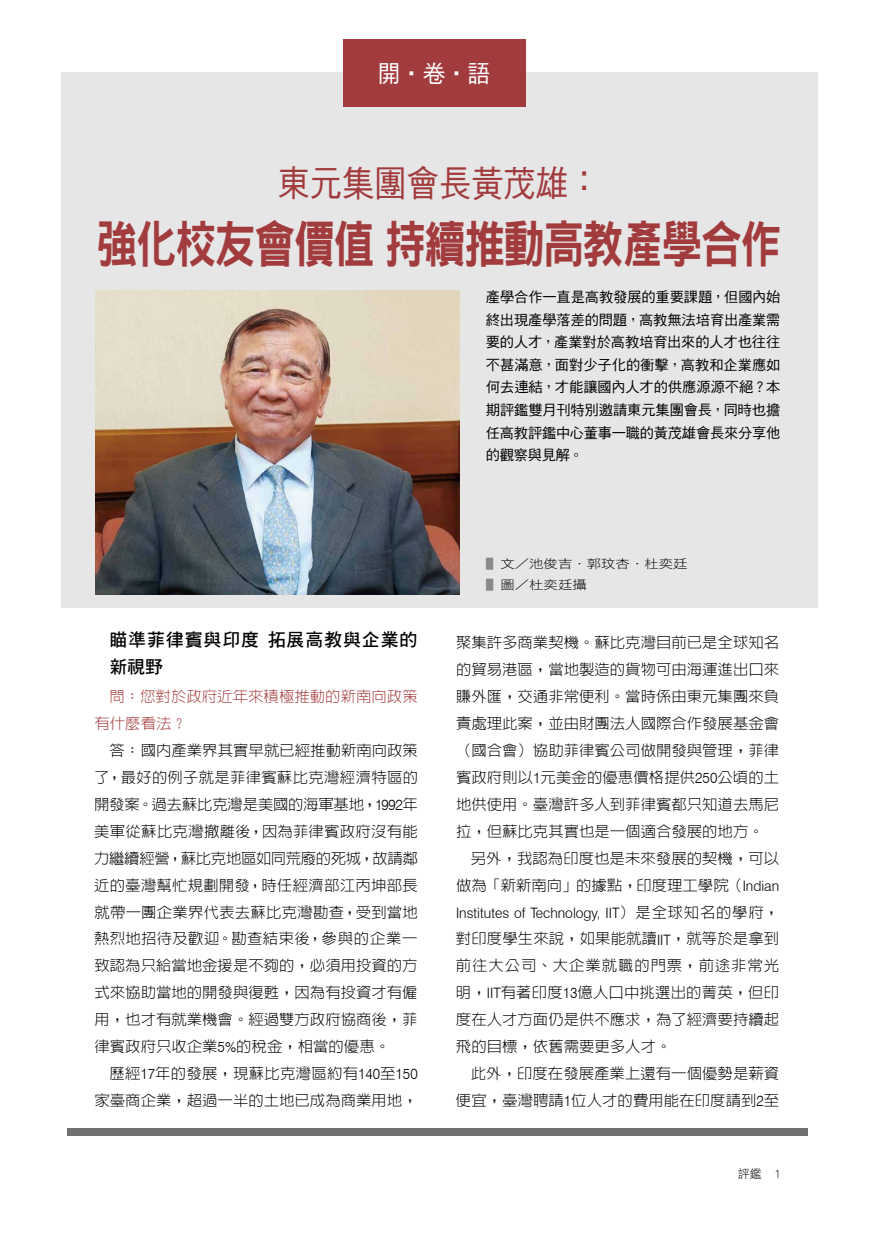
<style>
.page{position:relative;width:876px;height:1234px;background:#fff}
.page>*{position:absolute;margin:0;border:0;box-sizing:border-box;transform-origin:0 0}
.t1{font:50.85px "DF Hei Std W9";letter-spacing:-.04em;color:#a23b3d;scale:.81 1}
.t2{font:35.85px "DF Hei Std W5";color:#a23b3d;scale:.9 1}
.t3{font:24px "DF Hei Std W5";color:#fff;scale:.95 1}
.t4{font:18px/26.8px "DF Hei Std W7";letter-spacing:.045em;color:#000}
.t5{font:300 15px/26.8px "AR Hei B5 HK";color:#000;text-align:justify}
.t6{font:300 15px/26.8px "AR Hei B5 HK";color:#a23b3d}
.t7{font:300 14.4px "Swiss 721 BT";color:#000}
.t8{font:14.25px/22.5px "DF Hei Std W5";letter-spacing:-.015em;color:#000;text-align:justify}
.t9{font:12px/21px "DF Hei Std W3";color:#000;scale:1.2 1}
.t10{font:12px "DF Hei Std W3";color:#000}
.s1{font-family:"Swiss 721 BT"}
.s2{font-family:"Swiss 721 BT";font-size:14.4px}
.s3{color:#898989}
.s4{font-family:"AR Hei B5 HK";font-size:15px}
</style>
<div class="page">
<div style="left:61px;top:72px;width:756px;height:536px;background:#e6e6e6"></div>
<div style="left:68px;top:1128px;width:740px;height:7px;background:#727171"></div>
<div style="left:343px;top:39px;width:182px;height:68px;background:#a23b3d"></div>
<img style="left:96px;top:290px;width:363px;height:304px">
<h3 class="t3" style="left:378px;top:60px;width:120px">開‧卷‧語</h3>
<h2 class="t2" style="left:278px;top:164px;width:360px">東元集團會長黃茂雄：</h2>
<h1 class="t1" style="left:96px;top:216px;width:847px">強化校友會價值 持續推動高教產學合作</h1>
<p class="t8" style="left:486px;top:286px;width:296px">產學合作一直是高教發展的重要課題，但國內始終出現產學落差的問題，高教無法培育出產業需要的人才，產業對於高教培育出來的人才也往往不甚滿意，面對少子化的衝擊，高教和企業應如何去連結，才能讓國內人才的供應源源不絕？本期評鑑雙月刊特別邀請東元集團會長，同時也擔任高教評鑑中心董事一職的黃茂雄會長來分享他的觀察與見解。</p>
<p class="t4" style="left:109px;top:626px;width:310px">瞄準菲律賓與印度 拓展高教與企業的新視野</p>
<p class="t6" style="left:95px;top:683px;width:325px;text-indent:15px">問：您對於政府近年來積極推動的新南向政策有什麼看法？</p>
<p class="t5" style="left:94px;top:736px;width:325px;text-indent:15px">答：國內產業界其實早就已經推動新南向政策了，最好的例子就是菲律賓蘇比克灣經濟特區的開發案。過去蘇比克灣是美國的海軍基地，<span class="s1">1992</span>年美軍從蘇比克灣撤離後，因為菲律賓政府沒有能力繼續經營，蘇比克地區如同荒廢的死城，故請鄰近的臺灣幫忙規劃開發，時任經濟部江丙坤部長就帶一團企業界代表去蘇比克灣勘查，受到當地熱烈地招待及歡迎。勘查結束後，參與的企業一致認為只給當地金援是不夠的，必須用投資的方式來協助當地的開發與復甦，因為有投資才有僱用，也才有就業機會。經過雙方政府協商後，菲律賓政府只收企業<span class="s1">5</span><span class="s2">%</span>的稅金，相當的優惠。</p>
<p class="t5" style="left:94px;top:1059px;width:325px;text-align:right">歷經<span class="s1">17</span>年的發展，現蘇比克灣區約有<span class="s1">140</span>至<span class="s1">150</span>家臺商企業，超過一半的土地已成為商業用地，</p>
<p class="t9" style="left:486px;top:552px;width:170px"><span class="s3">▌</span>文／池俊吉．郭玟杏．杜奕廷<span class="s3">▌</span>圖／杜奕廷攝</p>
<p class="t5" style="left:456px;top:629px;width:325px">聚集許多商業契機。蘇比克灣目前已是全球知名的貿易港區，當地製造的貨物可由海運進出口來賺外匯，交通非常便利。當時係由東元集團來負責處理此案，並由財團法人國際合作發展基金會（國合會）協助菲律賓公司做開發與管理，菲律賓政府則以<span class="s1">1</span>元美金的優惠價格提供<span class="s1">250</span>公頃的土地供使用。臺灣許多人到菲律賓都只知道去馬尼拉，但蘇比克其實也是一個適合發展的地方。</p>
<p class="t5" style="left:456px;top:844px;width:325px;text-align:right">另外，我認為印度也是未來發展的契機，可以做為「新新南向」的據點，印度理工學院（<span class="s2">Indian</span></p>
<p class="t7" style="left:456px;top:903px;width:325px">Institutes of Technology, IIT<span class="s4">）是全球知名的學府，</span></p>
<p class="t5" style="left:456px;top:925px;width:325px">對印度學生來說，如果能就讀<span class="s2">IIT</span>，就等於是拿到前往大公司、大企業就職的門票，前途非常光明，<span class="s2">IIT</span>有著印度<span class="s1">13</span>億人口中挑選出的菁英，但印度在人才方面仍是供不應求，為了經濟要持續起飛的目標，依舊需要更多人才。</p>
<p class="t5" style="left:456px;top:1059px;width:325px;text-align:right">此外，印度在發展產業上還有一個優勢是薪資便宜，臺灣聘請<span class="s1">1</span>位人才的費用能在印度請到<span class="s1">2</span>至</p>
<p class="t10" style="left:738px;top:1167px;width:44px">評鑑 1</p>
</div>
